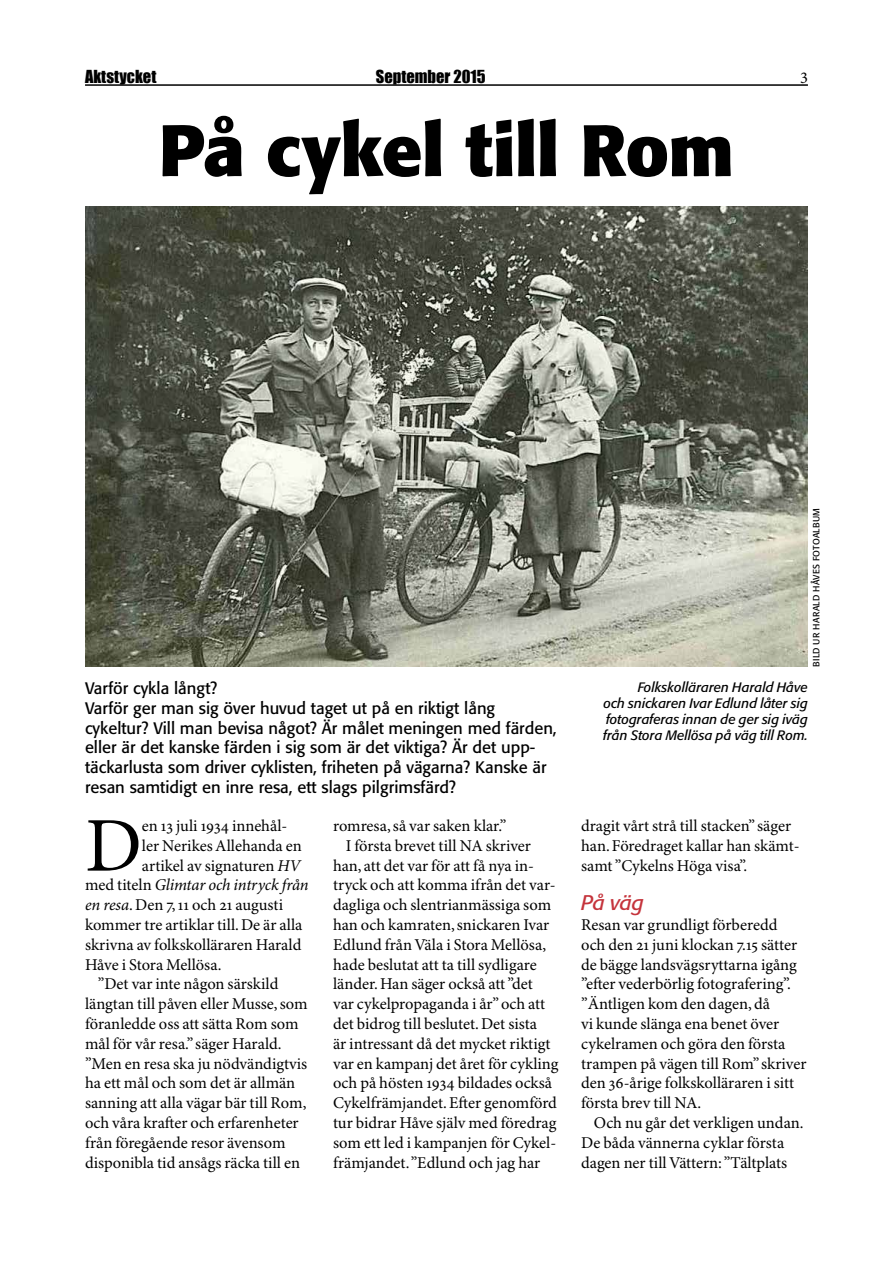
<style>
.page{position:relative;width:893px;height:1263px;background:#fff}
.page>*{position:absolute;margin:0;border:0;box-sizing:border-box;transform-origin:0 0}
.t1{font:77.4px "Minion Pro";color:#000}
.t2{font:700 72px "Formata";letter-spacing:-.01em;color:#000}
.t3{font:italic 21px "Formata";color:#c5343c}
.t4{font:16.5px/19.8px "Minion Pro";color:#000}
.t5{font:16.5px/19.8px "Formata";color:#000}
.t6{font:italic 16.5px "Minion Pro";letter-spacing:-.01em;color:#000}
.t7{font:16.5px "Impact";color:#000}
.t8{font:italic 13.5px/16.2px "Formata";color:#000;text-align:justify}
.t9{font:9px "Formata";letter-spacing:.035em;color:#000}
.s1{font-style:italic}
.s2{font-style:normal}
</style>
<div class="page">
<hr style="left:85px;top:84px;width:723px;height:2px;background:#000">
<img style="left:85px;top:206px;width:723px;height:461px">
<p class="t7" style="left:85px;top:64px;width:73px">Aktstycket</p>
<p class="t7" style="left:376px;top:64px;width:111px">September 2015</p>
<p class="t4" style="left:800px;top:69px;width:9px">3</p>
<h2 class="t2" style="left:159px;top:106px;width:577px">På cykel till Rom</h2>
<p class="t5" style="left:85px;top:678px;width:473px">Varför cykla långt?<br>Varför ger man sig över huvud taget ut på en riktigt lång cykeltur? Vill man bevisa något? Är målet meningen med färden, eller är det kanske färden i sig som är det viktiga? Är det upp&shy;täckarlusta som driver cyklisten, friheten på vägarna? Kanske är resan samtidigt en inre resa, ett slags pilgrimsfärd?</p>
<h1 class="t1" style="left:85px;top:800px;width:58px">D</h1>
<p class="t4" style="left:142px;top:816px;width:147px">en 13 juli 1934 innehål-</p>
<p class="t4" style="left:142px;top:836px;width:161px">ler Nerikes Allehanda en</p>
<p class="t4" style="left:142px;top:856px;width:160px">artikel av signaturen <span class="s1">HV</span></p>
<p class="t6" style="left:85px;top:875px;width:225px"><span class="s2">med titeln</span> Glimtar och intryck från</p>
<p class="t4" style="left:85px;top:896px;width:200px"><span class="s1">en resa</span>. Den 7, 11 och 21 augusti</p>
<p class="t4" style="left:85px;top:915px;width:219px">kommer tre artiklar till. De är alla</p>
<p class="t4" style="left:85px;top:935px;width:218px">skrivna av folkskolläraren Harald</p>
<p class="t4" style="left:85px;top:955px;width:138px">Håve i Stora Mellösa.</p>
<p class="t4" style="left:98px;top:975px;width:182px">”Det var inte någon särskild</p>
<p class="t4" style="left:85px;top:995px;width:224px">längtan till påven eller Musse, som</p>
<p class="t4" style="left:85px;top:1014px;width:215px">föranledde oss att sätta Rom som</p>
<p class="t4" style="left:85px;top:1034px;width:198px">mål för vår resa.” säger Harald.</p>
<p class="t4" style="left:85px;top:1054px;width:224px">”Men en resa ska ju nödvändigtvis</p>
<p class="t4" style="left:85px;top:1074px;width:212px">ha ett mål och som det är allmän</p>
<p class="t4" style="left:85px;top:1094px;width:223px">sanning att alla vägar bär till Rom,</p>
<p class="t4" style="left:85px;top:1113px;width:215px">och våra krafter och erfarenheter</p>
<p class="t4" style="left:85px;top:1133px;width:202px">från föregående resor ävensom</p>
<p class="t4" style="left:85px;top:1153px;width:217px">disponibla tid ansågs räcka till en</p>
<p class="t4" style="left:333px;top:816px;width:175px">romresa, så var saken klar.”</p>
<p class="t4" style="left:346px;top:836px;width:187px">I första brevet till NA skriver</p>
<p class="t4" style="left:333px;top:856px;width:203px">han, att det var för att få nya in-</p>
<p class="t4" style="left:333px;top:876px;width:224px">tryck och att komma ifrån det var-</p>
<p class="t4" style="left:333px;top:896px;width:220px">dagliga och slentrianmässiga som</p>
<p class="t4" style="left:333px;top:915px;width:218px">han och kamraten, snickaren Ivar</p>
<p class="t4" style="left:333px;top:935px;width:214px">Edlund från Väla i Stora Mellösa,</p>
<p class="t4" style="left:333px;top:955px;width:205px">hade beslutat att ta till sydligare</p>
<p class="t4" style="left:333px;top:975px;width:201px">länder. Han säger också att ”det</p>
<p class="t4" style="left:333px;top:995px;width:214px">var cykelpropaganda i år” och att</p>
<p class="t4" style="left:333px;top:1014px;width:205px">det bidrog till beslutet. Det sista</p>
<p class="t4" style="left:333px;top:1034px;width:219px">är intressant då det mycket riktigt</p>
<p class="t4" style="left:333px;top:1054px;width:227px">var en kampanj det året för cykling</p>
<p class="t4" style="left:333px;top:1074px;width:221px">och på hösten 1934 bildades också</p>
<p class="t4" style="left:333px;top:1094px;width:225px">Cykelfrämjandet. Efter genomförd</p>
<p class="t4" style="left:333px;top:1113px;width:225px">tur bidrar Håve själv med föredrag</p>
<p class="t4" style="left:333px;top:1133px;width:225px">som ett led i kampanjen för Cykel-</p>
<p class="t4" style="left:333px;top:1153px;width:209px">främjandet. ”Edlund och jag har</p>
<p class="t9" style="left:811px;top:667px;width:160px;rotate:-90deg">BILD UR HARALD HÅVES FOTOALBUM</p>
<p class="t8" style="left:603px;top:679px;width:206px;text-indent:35px">Folkskolläraren Harald Håve och snickaren Ivar Edlund låter sig fotograferas innan de ger sig iväg från Stora Mellösa på väg till Rom.</p>
<p class="t4" style="left:581px;top:816px;width:220px">dragit vårt strå till stacken” säger han. Föredraget kallar han skämt&shy;samt ”Cykelns Höga visa”.</p>
<p class="t3" style="left:581px;top:890px;width:64px">På väg</p>
<p class="t4" style="left:581px;top:915px;width:227px">Resan var grundligt förberedd<br>och den 21 juni klockan 7.15 sätter de bägge landsvägsryttarna igång ”efter vederbörlig fotografering”. ”Äntligen kom den dagen, då<br>vi kunde slänga ena benet över cykelramen och göra den första trampen på vägen till Rom” skriver den 36-årige folkskolläraren i sitt första brev till NA.</p>
<p class="t4" style="left:581px;top:1113px;width:224px;text-indent:13px">Och nu går det verkligen undan.<br>De båda vännerna cyklar första dagen ner till Vättern: ”Tältplats</p>
</div>
